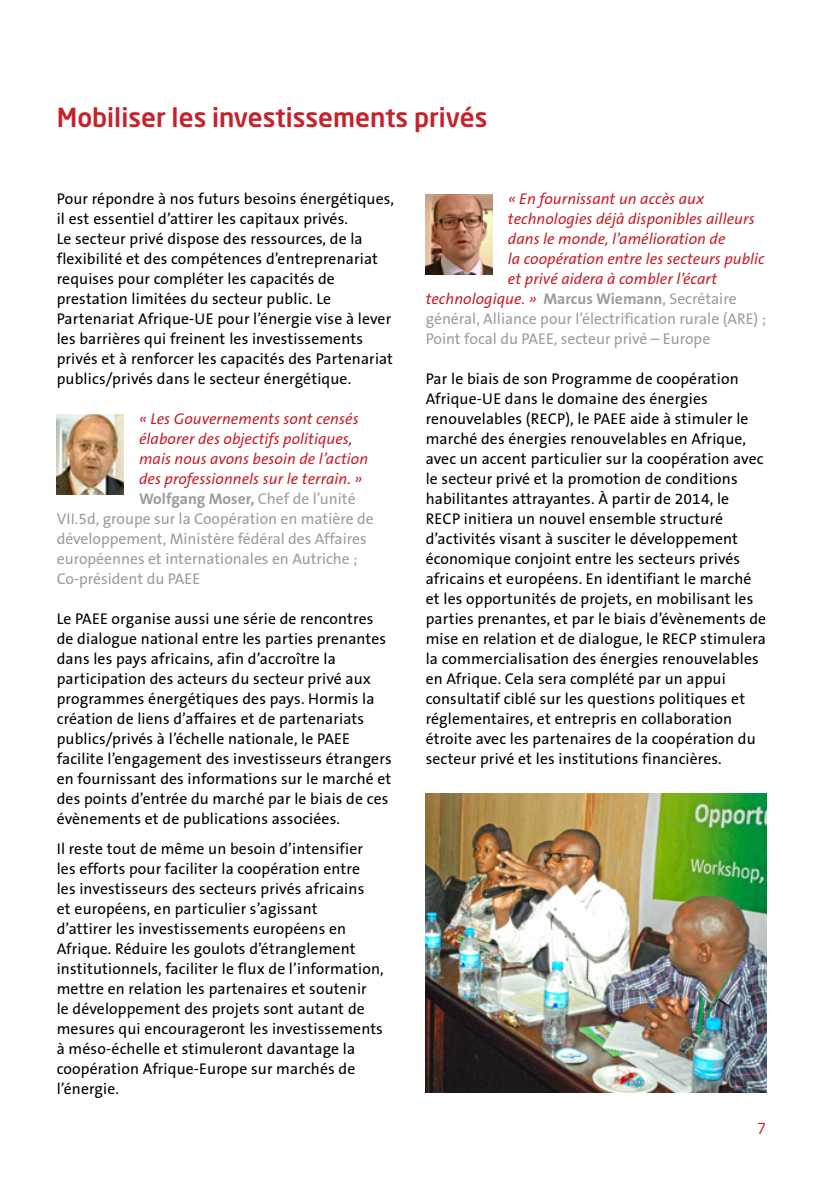
<style>
.page{position:relative;width:840px;height:1191px;background:#fff}
.page>*{position:absolute;margin:0;border:0;box-sizing:border-box;transform-origin:0 0}
.t1{font:500 26px "Neo Sans Pro";color:#c6222b}
.t2{font:15.6px/20px "The Sans B5 Plain";letter-spacing:.01em;color:#000}
.t3{font:italic 15.6px/20px "The Sans B5 Plain";letter-spacing:.005em;color:#c6222b}
.t4{font:15.6px/20px "The Sans B5 Plain";color:#9c9d9d}
.t5{font:700 15.6px "The Sans B7";color:#9c9d9d}
.t6{font:15px "Neo Sans Pro";color:#c6222b}
.s1{font-family:"The Sans B5 Plain";font-weight:400}
.s2{font-family:"The Sans B7";font-weight:700;font-style:normal;color:#9c9d9d}
.s3{font-style:normal;color:#9c9d9d}
</style>
<div class="page">
<img style="left:57px;top:414px;width:66px;height:80px">
<img style="left:425px;top:194px;width:67px;height:81px">
<img style="left:425px;top:794px;width:340px;height:298px">
<h1 class="t1" style="left:57px;top:101px;width:432px">Mobiliser les investissements privés</h1>
<p class="t2" style="left:57px;top:189px;width:338px">Pour répondre à nos futurs besoins énergétiques, il est essentiel d’attirer les capitaux privés.<br>Le secteur privé dispose des ressources, de la flexibilité et des compétences d’entreprenariat requises pour compléter les capacités de prestation limitées du secteur public. Le Partenariat Afrique-UE pour l’énergie vise à lever les barrières qui freinent les investissements privés et à renforcer les capacités des Partenariat publics/privés dans le secteur énergétique.</p>
<p class="t3" style="left:139px;top:409px;width:230px">« Les Gouvernements sont censés élaborer des objectifs politiques, mais nous avons besoin de l’action des professionnels sur le terrain. »</p>
<p class="t5" style="left:139px;top:490px;width:218px">Wolfgang Moser, <span class="s1">Chef de l’unité</span></p>
<p class="t4" style="left:57px;top:509px;width:318px">VII.5d, groupe sur la Coopération en matière de développement, Ministère fédéral des Affaires européennes et internationales en Autriche ; Co-président du PAEE</p>
<p class="t2" style="left:57px;top:609px;width:336px">Le PAEE organise aussi une série de rencontres de dialogue national entre les parties prenantes dans les pays africains, afin d’accroître la participation des acteurs du secteur privé aux programmes énergétiques des pays. Hormis la création de liens d’affaires et de partenariats publics/privés à l’échelle nationale, le PAEE facilite l’engagement des investisseurs étrangers en fournissant des informations sur le marché et des points d’entrée du marché par le biais de ces évènements et de publications associées.</p>
<p class="t2" style="left:57px;top:839px;width:328px">Il reste tout de même un besoin d’intensifier les efforts pour faciliter la coopération entre<br>les investisseurs des secteurs privés africains<br>et européens, en particulier s’agissant<br>d’attirer les investissements européens en Afrique. Réduire les goulots d’étranglement institutionnels, faciliter le flux de l’information, mettre en relation les partenaires et soutenir<br>le développement des projets sont autant de mesures qui encourageront les investissements à méso-échelle et stimuleront davantage la coopération Afrique-Europe sur marchés de l’énergie.</p>
<p class="t3" style="left:507px;top:189px;width:197px">« En fournissant un accès aux</p>
<p class="t3" style="left:507px;top:209px;width:248px">technologies déjà disponibles ailleurs</p>
<p class="t3" style="left:507px;top:229px;width:219px">dans le monde, l’amélioration de</p>
<p class="t3" style="left:507px;top:249px;width:258px">la coopération entre les secteurs public</p>
<p class="t3" style="left:507px;top:269px;width:210px">et privé aidera à combler l’écart</p>
<p class="t3" style="left:425px;top:289px;width:312px">technologique. » <span class="s2">Marcus Wiemann</span><span class="s3">, Secrétaire</span></p>
<p class="t4" style="left:425px;top:309px;width:342px">général, Alliance pour l’électrification rurale (ARE) ;</p>
<p class="t4" style="left:425px;top:329px;width:286px">Point focal du PAEE, secteur privé – Europe</p>
<p class="t2" style="left:425px;top:369px;width:342px">Par le biais de son Programme de coopération Afrique-UE dans le domaine des énergies renouvelables (RECP), le PAEE aide à stimuler le marché des énergies renouvelables en Afrique, avec un accent particulier sur la coopération avec le secteur privé et la promotion de conditions habilitantes attrayantes. À partir de 2014, le RECP initiera un nouvel ensemble structuré d’activités visant à susciter le développement économique conjoint entre les secteurs privés africains et européens. En identifiant le marché et les opportunités de projets, en mobilisant les parties prenantes, et par le biais d’évènements de mise en relation et de dialogue, le RECP stimulera la commercialisation des énergies renouvelables en Afrique. Cela sera complété par un appui consultatif ciblé sur les questions politiques et réglementaires, et entrepris en collaboration étroite avec les partenaires de la coopération du secteur privé et les institutions financières.</p>
<p class="t6" style="left:756px;top:1119px;width:11px">7</p>
</div>
